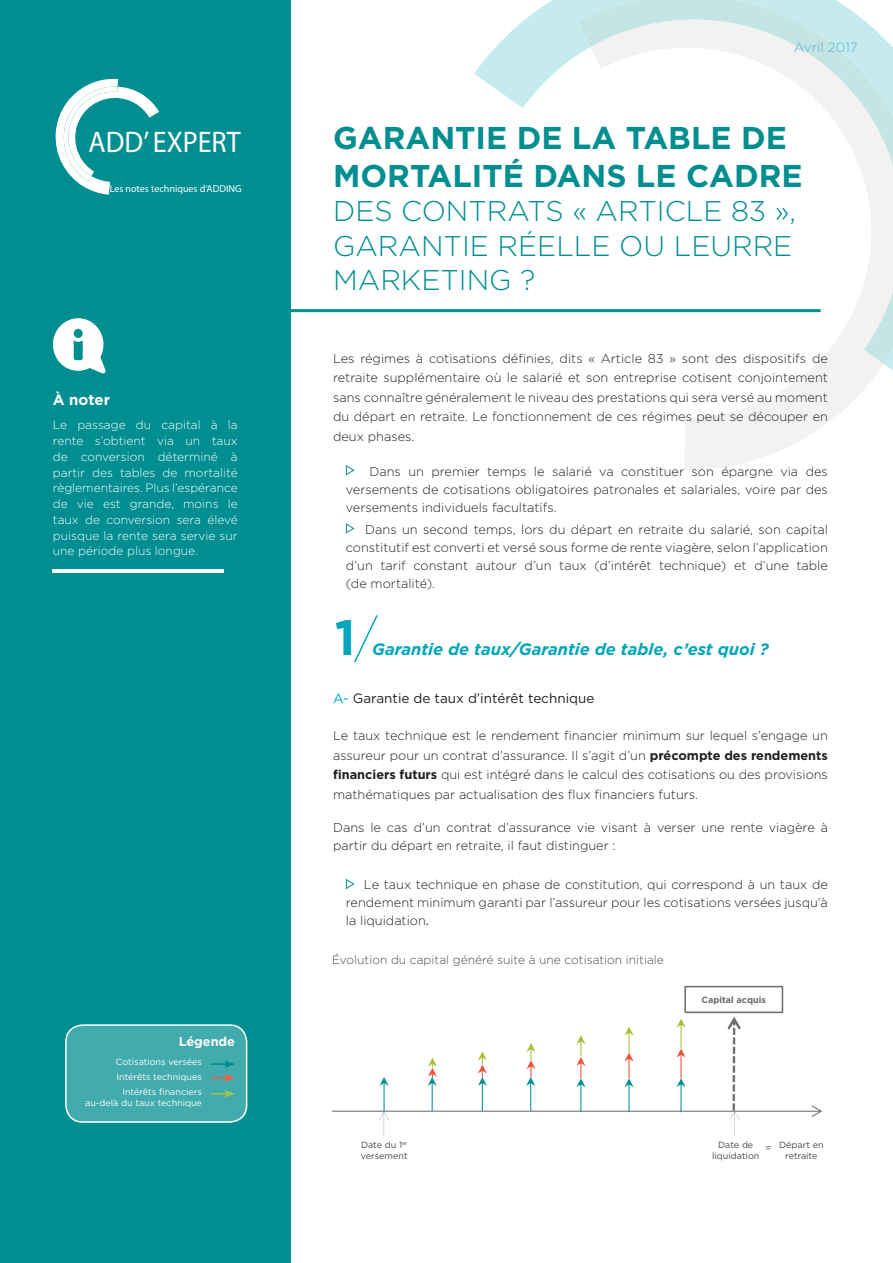
<style>
.page{position:relative;width:893px;height:1263px;background:#fff}
.page>*{position:absolute;margin:0;border:0;box-sizing:border-box;transform-origin:0 0}
.t1{font:700 49.5px "Gotham";color:#00a6b9}
.t2{font:700 31.5px/37.8px "Gotham";color:#008e91}
.t3{font:29.85px "Myriad Pro";color:#fff;scale:.94 1}
.t4{font:300 28.5px/34.2px "Gotham";color:#008e91}
.t5{font:italic 700 16.5px "Gotham";color:#00a6b9}
.t6{font:700 15px "Gotham";color:#fff}
.t7{font:13.5px "Gotham";color:#231f20}
.t8{font:300 13.5px "Gotham";color:#5bb0ca}
.t9{font:300 12.75px/18px "Gotham";color:#231f20;text-align:justify}
.t10{font:700 12.75px "Gotham";color:#fff}
.t11{font:300 12px/15.8px "Gotham";color:#fff;text-align:justify}
.t12{font:300 12px "Gotham";color:#464b54}
.t13{font:10.05px "Myriad Pro";color:#fff}
.t14{font:9px/10.8px "Gotham";color:#fff;text-align:right}
.t15{font:9px/10.8px "Gotham";color:#454647;text-align:center}
.t16{font:700 9px "Gotham";color:#676a6c}
.s1{color:#00a6b9}
.s2{font-weight:700}
.s3{font-weight:400}
</style>
<div class="page">
<svg style="left:685px;top:384px;width:183px;height:86px;fill:#f3f2f1"></svg>
<svg style="left:474px;top:0;width:419px;height:384px"></svg>
<svg style="left:577px;top:0;width:316px;height:364px"></svg>
<img style="left:332px;top:985px;width:490px;height:151px">
<hr style="left:145px;top:309px;width:676px;height:3px;background:#008e91">
<div style="left:0;top:0;width:291px;height:1263px;background:#008e91"></div>
<div style="left:66px;top:1025px;width:181px;height:97px;background:#42abad;border-radius:17px"></div>
<svg style="left:53px;top:318px;width:53px;height:56px"></svg>
<svg style="left:354px;top:615px;width:24px;height:48px"></svg>
<svg style="left:55px;top:78px;width:104px;height:117px"></svg>
<svg style="left:345px;top:465px;width:10px;height:11px"></svg>
<svg style="left:345px;top:523px;width:10px;height:11px"></svg>
<svg style="left:345px;top:879px;width:10px;height:11px"></svg>
<div style="left:690px;top:991px;width:86px;height:18px;background:#fff"></div>
<hr style="left:52px;top:569px;width:172px;height:4px;background:#fff">
<svg style="left:211px;top:1060px;width:24px;height:8px"></svg>
<svg style="left:211px;top:1074px;width:24px;height:8px"></svg>
<svg style="left:211px;top:1090px;width:24px;height:7px"></svg>
<div style="left:65px;top:1024px;width:182px;height:99px;border:2px solid #fff;border-radius:17px"></div>
<p class="t3" style="left:89px;top:124px;width:164px">ADD’ EXPERT</p>
<p class="t13" style="left:110px;top:183px;width:133px">Les notes techniques d’ADDING</p>
<p class="t6" style="left:53px;top:389px;width:59px">À noter</p>
<p class="t11" style="left:53px;top:417px;width:186px">Le passage du capital à la rente s’obtient via un taux de conversion déterminé à partir des tables de mortalité règlementaires. Plus l’espérance de vie est grande, moins le taux de conversion sera élevé puisque la rente sera servie sur une période plus longue.</p>
<p class="t10" style="left:179px;top:1032px;width:58px">Légende</p>
<p class="t14" style="left:116px;top:1056px;width:88px">Cotisations versées</p>
<p class="t14" style="left:117px;top:1071px;width:87px">Intérêts techniques</p>
<p class="t14" style="left:85px;top:1087px;width:118px">Intérêts financiers<br>au-delà du taux technique</p>
<p class="t8" style="left:794px;top:39px;width:65px">Avril 2017</p>
<p class="t2" style="left:333px;top:119px;width:471px">GARANTIE DE LA TABLE DE<br>MORTALITÉ DANS LE CADRE</p>
<p class="t4" style="left:333px;top:193px;width:465px">DES CONTRATS « ARTICLE 83 »,<br>GARANTIE RÉELLE OU LEURRE<br>MARKETING ?</p>
<p class="t9" style="left:333px;top:348px;width:496px;line-height:19.5px">Les régimes à cotisations définies, dits « Article 83 » sont des dispositifs de retraite supplémentaire où le salarié et son entreprise cotisent conjointement sans connaître généralement le niveau des prestations qui sera versé au moment du départ en retraite. Le fonctionnement de ces régimes peut se découper en deux phases.</p>
<p class="t9" style="left:346px;top:462px;width:484px;text-indent:24px">Dans un premier temps le salarié va constituer son épargne via des versements de cotisations obligatoires patronales et salariales, voire par des versements individuels facultatifs.</p>
<p class="t9" style="left:346px;top:520px;width:484px;text-indent:19px">Dans un second temps, lors du départ en retraite du salarié, son capital constitutif est converti et versé sous forme de rente viagère, selon l’application d’un tarif constant autour d’un taux (d’intérêt technique) et d’une table (de mortalité).</p>
<p class="t1" style="left:335px;top:604px;width:22px">1</p>
<p class="t5" style="left:372px;top:638px;width:398px">Garantie de taux/Garantie de table, c’est quoi ?</p>
<p class="t7" style="left:333px;top:689px;width:263px"><span class="s1">A-</span> Garantie de taux d’intérêt technique</p>
<p class="t9" style="left:333px;top:726px;width:496px;line-height:19.5px">Le taux technique est le rendement financier minimum sur lequel s’engage un assureur pour un contrat d’assurance. Il s’agit d’un <span class="s2">précompte des rendements financiers futurs</span> qui est intégré dans le calcul des cotisations ou des provisions mathématiques par actualisation des flux financiers futurs.</p>
<p class="t9" style="left:333px;top:818px;width:496px">Dans le cas d’un contrat d’assurance vie visant à verser une rente viagère à partir du départ en retraite, il faut distinguer :</p>
<p class="t9" style="left:346px;top:875px;width:484px;text-indent:18px">Le taux technique en phase de constitution, qui correspond à un taux de rendement minimum garanti par l’assureur pour les cotisations versées jusqu’à la liquidation<span class="s3">.</span></p>
<p class="t12" style="left:332px;top:953px;width:333px">Évolution du capital généré suite à une cotisation initiale</p>
<p class="t16" style="left:701px;top:994px;width:66px">Capital acquis</p>
<p class="t15" style="left:361px;top:1139px;width:48px;text-align:left">Date du 1<sup>er </sup>versement</p>
<p class="t15" style="left:712px;top:1139px;width:49px">Date de liquidation</p>
<p class="t15" style="left:779px;top:1139px;width:46px">Départ en retraite</p>
<p class="t15" style="left:765px;top:1142px;width:7px">=</p>
</div>
